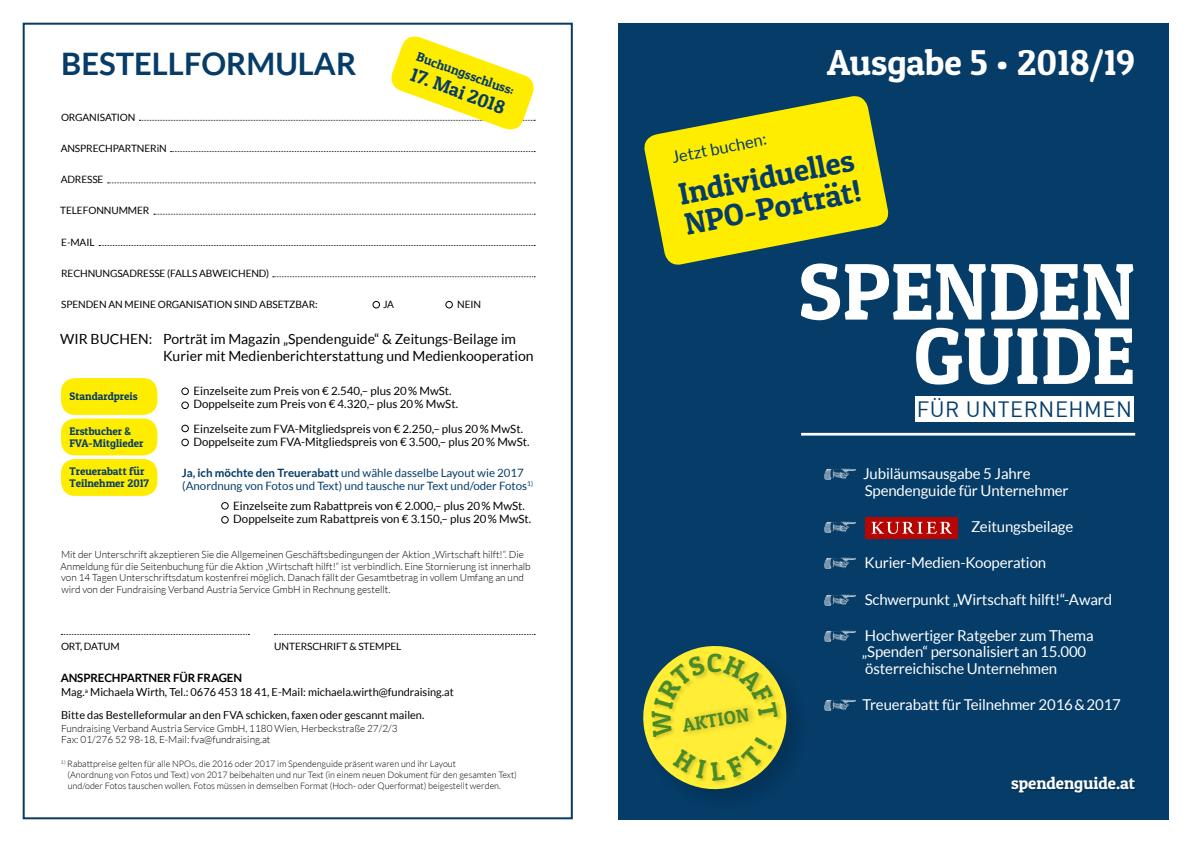
<style>
.page{position:relative;width:1191px;height:842px;background:#fff}
.page>*{position:absolute;margin:0;border:0;box-sizing:border-box;transform-origin:0 0}
.t1{font:80.4px/64.3px "Patua One";letter-spacing:-.005em;color:#fff;text-align:right}
.t2{font:36px "Patua One";color:#fff}
.t3{font:31px/31px "Patua One";color:#053c68}
.t4{font:700 31px "Lato";color:#053c68}
.t5{font:26.5px "Patua One";color:#4b8a27}
.t6{font:21.7px "DIN";letter-spacing:.025em;color:#053c68}
.t7{font:19px "Patua One";color:#053c68}
.t8{font:18.8px "Patua One";color:#4b8a27}
.t9{font:17px "Patua One";color:#fff}
.t10{font:16.5px "Lato";color:#053c68}
.t11{font:15px/16.5px "Lato";letter-spacing:-.01em;color:#fff}
.t12{font:14px/17px "Lato";color:#000}
.t13{font:13px "Patua One";color:#053c68}
.t14{font:11.5px/13px "Lato";color:#000}
.t15{font:11.5px/13px "Lato";color:#053c68}
.t16{font:700 11.5px "Lato";letter-spacing:-.01em;color:#000}
.t17{font:11px/22.3px "Lato";color:#000}
.t18{font:11px/12px "Patua One";color:#053c68}
.t19{font:10.1px "Lato";letter-spacing:-.01em;color:#000}
.t20{font:300 10px/11.5px "Lato";color:#000}
.t21{font:300 9px/11px "Lato";color:#000}
.s1{font-weight:700}
</style>
<div class="page">
<div style="left:618px;top:23px;width:550px;height:796px;background:#053c68"></div>
<div style="left:1012px;top:778px;width:124px;height:16px;background:#000;opacity:.2"></div>
<div style="left:915px;top:397px;width:218px;height:25px;background:#fff"></div>
<hr style="left:801px;top:433px;width:334px;height:3px;background:#fff">
<img style="left:824px;top:521px;width:31px;height:11px">
<img style="left:824px;top:468px;width:31px;height:11px">
<img style="left:824px;top:557px;width:31px;height:11px">
<img style="left:824px;top:594px;width:31px;height:11px">
<img style="left:824px;top:630px;width:31px;height:11px">
<img style="left:824px;top:699px;width:31px;height:11px">
<div style="left:865px;top:517px;width:92px;height:21px;background:#b70502"></div>
<svg style="left:871px;top:522px;width:81px;height:12px"></svg>
<svg style="left:644px;top:96px;width:245px;height:169px;fill:#ffed00"></svg>
<div style="left:372px;top:301px;width:8px;height:7px;border:1px solid #000;border-radius:50%"></div>
<div style="left:181px;top:388px;width:8px;height:7px;border:1px solid #000;border-radius:50%"></div>
<div style="left:181px;top:425px;width:8px;height:7px;border:1px solid #000;border-radius:50%"></div>
<div style="left:221px;top:502px;width:8px;height:7px;border:1px solid #000;border-radius:50%"></div>
<div style="left:181px;top:402px;width:8px;height:7px;border:1px solid #000;border-radius:50%"></div>
<div style="left:181px;top:439px;width:8px;height:7px;border:1px solid #000;border-radius:50%"></div>
<div style="left:221px;top:516px;width:8px;height:7px;border:1px solid #000;border-radius:50%"></div>
<div style="left:445px;top:301px;width:8px;height:7px;border:1px solid #000;border-radius:50%"></div>
<svg style="left:61px;top:634px;width:188px;height:1px"></svg>
<svg style="left:274px;top:634px;width:261px;height:1px"></svg>
<svg style="left:273px;top:276px;width:262px;height:1px"></svg>
<svg style="left:99px;top:245px;width:436px;height:1px"></svg>
<svg style="left:154px;top:214px;width:381px;height:1px"></svg>
<svg style="left:108px;top:182px;width:427px;height:1px"></svg>
<svg style="left:171px;top:151px;width:364px;height:1px"></svg>
<svg style="left:139px;top:36px;width:397px;height:94px"></svg>
<div style="left:61px;top:378px;width:96px;height:37px;background:#ffed00;border-radius:14px"></div>
<div style="left:61px;top:419px;width:96px;height:36px;background:#ffed00;border-radius:14px"></div>
<div style="left:61px;top:459px;width:96px;height:37px;background:#ffed00;border-radius:14px"></div>
<svg style="left:643px;top:646px;width:149px;height:149px"></svg>
<h3 class="t4" style="left:61px;top:46px;width:297px">BESTELLFORMULAR</h3>
<h2 class="t2" style="left:827px;top:40px;width:310px">Ausgabe 5 • 2018/19</h2>
<h3 class="t13" style="left:420px;top:48px;width:104px;rotate:20deg">Buchungsschluss:</h3>
<h3 class="t7" style="left:415px;top:63px;width:101px;rotate:20deg">17. Mai 2018</h3>
<p class="t19" style="left:61px;top:111px;width:76px">ORGANISATION</p>
<p class="t19" style="left:61px;top:143px;width:108px">ANSPRECHPARTNERiN</p>
<p class="t19" style="left:61px;top:174px;width:44px">ADRESSE</p>
<p class="t19" style="left:60px;top:205px;width:91px">TELEFONNUMMER</p>
<p class="t19" style="left:61px;top:236px;width:35px">E-MAIL</p>
<p class="t19" style="left:61px;top:268px;width:210px">RECHNUNGSADRESSE (FALLS ABWEICHEND)</p>
<p class="t19" style="left:61px;top:299px;width:258px">SPENDEN AN MEINE ORGANISATION SIND ABSETZBAR:</p>
<p class="t19" style="left:383px;top:299px;width:12px">JA</p>
<p class="t19" style="left:457px;top:299px;width:25px">NEIN</p>
<h3 class="t10" style="left:670px;top:148px;width:98px;rotate:-11deg">Jetzt buchen:</h3>
<h3 class="t3" style="left:676px;top:178px;width:181px;rotate:-11deg">Individuelles<br>NPO-Porträt!</h3>
<h1 class="t1" style="left:798px;top:258px;width:338px">SPENDEN<br>GUIDE</h1>
<h3 class="t6" style="left:916px;top:396px;width:217px">FÜR UNTERNEHMEN</h3>
<h3 class="t12" style="left:163px;top:331px;width:372px;text-indent:-103px">WIR BUCHEN: Porträt im Magazin „Spendenguide“ &amp; Zeitungs-Beilage im<br>Kurier mit Medienberichterstattung und Medienkooperation</h3>
<p class="t14" style="left:193px;top:385px;width:266px">Einzelseite zum Preis von € 2.540,– plus 20% MwSt.<br>Doppelseite zum Preis von € 4.320,– plus 20% MwSt.</p>
<p class="t14" style="left:193px;top:422px;width:337px">Einzelseite zum FVA-Mitgliedspreis von € 2.250,– plus 20% MwSt.<br>Doppelseite zum FVA-Mitgliedspreis von € 3.500,– plus 20% MwSt.</p>
<p class="t15" style="left:182px;top:466px;width:353px"><span class="s1">Ja, ich möchte den Treuerabatt</span> und wähle dasselbe Layout wie 2017 (Anordnung von Fotos und Text) und tausche nur Text und/oder Fotos<sup>1)</sup></p>
<p class="t14" style="left:233px;top:499px;width:299px">Einzelseite zum Rabattpreis von € 2.000,– plus 20% MwSt.<br>Doppelseite zum Rabattpreis von € 3.150,– plus 20% MwSt.</p>
<p class="t18" style="left:69px;top:390px;width:70px">Standardpreis</p>
<p class="t18" style="left:69px;top:425px;width:75px">Erstbucher &amp;<br>FVA-Mitglieder</p>
<p class="t18" style="left:69px;top:465px;width:81px">Treuerabatt für<br>Teilnehmer 2017</p>
<h3 class="t11" style="left:863px;top:465px;width:207px">Jubiläumsausgabe 5 Jahre<br>Spendenguide für Unternehmer</h3>
<h3 class="t11" style="left:971px;top:518px;width:104px">Zeitungsbeilage</h3>
<h3 class="t11" style="left:864px;top:554px;width:183px">Kurier-Medien-Kooperation</h3>
<h3 class="t11" style="left:864px;top:591px;width:249px">Schwerpunkt „Wirtschaft hilft!“-Award</h3>
<h3 class="t11" style="left:862px;top:627px;width:233px">Hochwertiger Ratgeber zum Thema „Spenden“ personalisiert an 15.000 österreichische Unternehmen</h3>
<h3 class="t11" style="left:862px;top:696px;width:260px">Treuerabatt für Teilnehmer 2016&amp;2017</h3>
<p class="t20" style="left:60px;top:549px;width:472px">Mit der Unterschrift akzeptieren Sie die Allgemeinen Geschäftsbedingungen der Aktion „Wirtschaft hilft!“. Die Anmeldung für die Seitenbuchung für die Aktion „Wirtschaft hilft!“ ist verbindlich. Eine Stornierung ist innerhalb von 14 Tagen Unterschriftsdatum kostenfrei möglich. Danach fällt der Gesamtbetrag in vollem Umfang an und wird von der Fundraising Verband Austria Service GmbH in Rechnung gestellt.</p>
<p class="t19" style="left:61px;top:641px;width:60px">ORT, DATUM</p>
<p class="t19" style="left:274px;top:640px;width:129px">UNTERSCHRIFT &amp; STEMPEL</p>
<p class="t16" style="left:61px;top:671px;width:183px">ANSPRECHPARTNER FÜR FRAGEN</p>
<p class="t17" style="left:61px;top:681px;width:394px">Mag.<sup>a</sup> Michaela Wirth, Tel.: 0676 453 18 41, E-Mail: michaela.wirth@fundraising.at<br>Bitte das Bestelleformular an den FVA schicken, faxen oder gescannt mailen.</p>
<p class="t20" style="left:61px;top:723px;width:338px;line-height:11px">Fundraising Verband Austria Service GmbH, 1180 Wien, Herbeckstraße 27/2/3<br>Fax: 01/276 52 98-18, E-Mail: fva@fundraising.at</p>
<p class="t21" style="left:67px;top:758px;width:451px;text-indent:-6px"><sup>1)</sup> Rabattpreise gelten für alle NPOs, die 2016 oder 2017 im Spendenguide präsent waren und ihr Layout<br>(Anordnung von Fotos und Text) von 2017 beibehalten und nur Text (in einem neuen Dokument für den gesamten Text) und/oder Fotos tauschen wollen. Fotos müssen in demselben Format (Hoch- oder Querformat) beigestellt werden.</p>
<h3 class="t5" style="left:707px;top:646px;width:17px">C</h3>
<h3 class="t8" style="left:680px;top:714px;width:69px;rotate:-10deg">AKTION</h3>
<h3 class="t9" style="left:1011px;top:773px;width:126px">spendenguide.at</h3>
</div>
